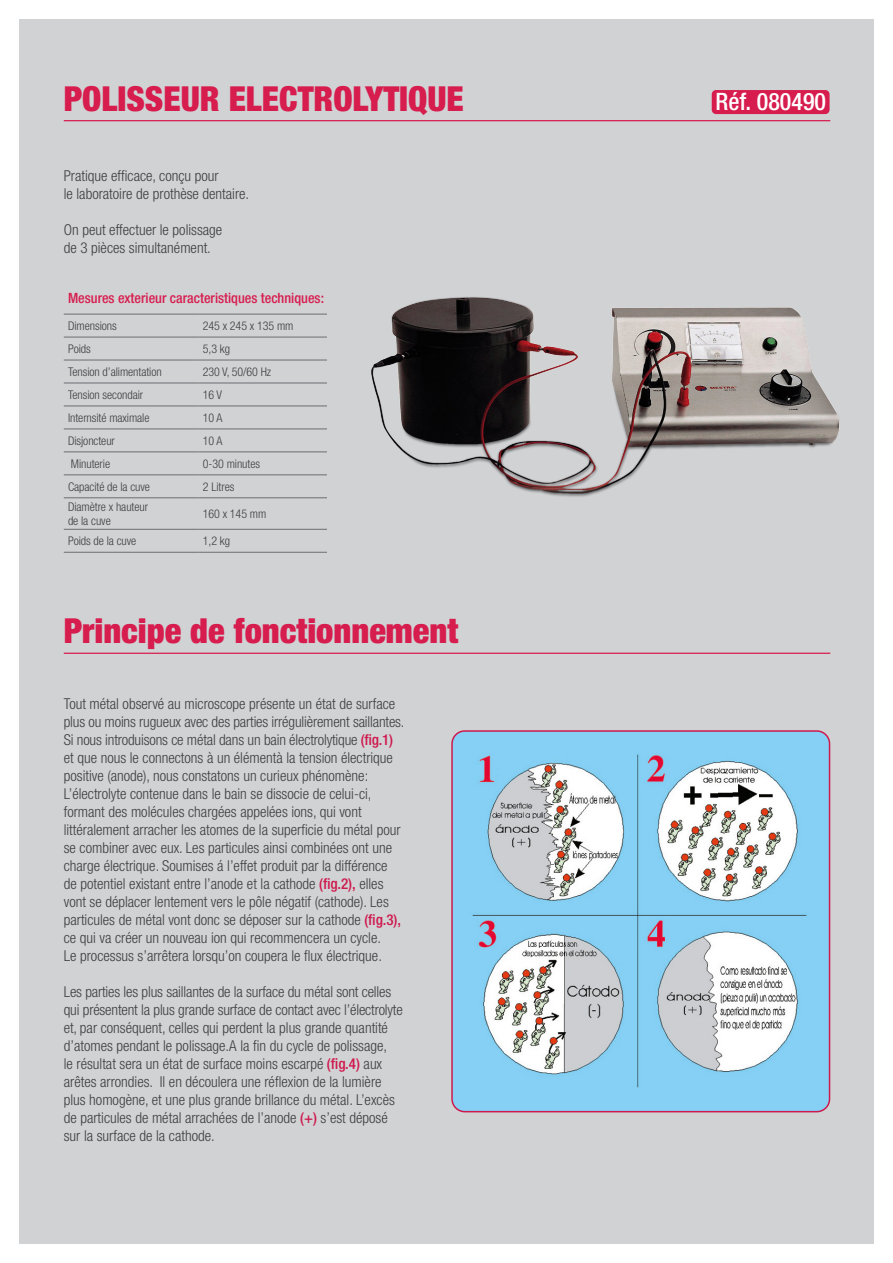
<style>
.page{position:relative;width:893px;height:1263px;background:#fff}
.page>*{position:absolute;margin:0;border:0;box-sizing:border-box;transform-origin:0 0}
.t1{font:900 condensed 34.5px "Helvetica Neue LT Std";color:#d71c4e}
.t2{font:500 condensed 24px "Helvetica Neue LT Std";color:#fff}
.Características{font:300 condensed 15px/18px "Helvetica Neue LT Std";color:#3e3e3f}
.t3{font:500 condensed 14.1px "Helvetica Neue LT Std";color:#d71c4e}
.Tx_general{font:300 condensed 12px/14.4px "Helvetica Neue LT Std";letter-spacing:-.005em;color:#3e3e3f}
.s1{font-weight:500;color:#ce194d}
</style>
<div class="page">
<div style="left:19px;top:19px;width:854px;height:1224px;background:#d1d2d4"></div>
<div style="left:712px;top:90px;width:117px;height:24px;background:#d71c4e;border-radius:4px"></div>
<img style="left:371px;top:297px;width:468px;height:200px">
<img style="left:452px;top:731px;width:377px;height:381px">
<div style="left:451px;top:730px;width:379px;height:382px;border:2px solid #ce194d;border-radius:13px"></div>
<hr style="left:64px;top:120px;width:766px;height:1px;background:#d71c4e">
<hr style="left:64px;top:653px;width:766px;height:1px;background:#d71c4e">
<hr style="left:64px;top:314px;width:135px;height:1px;background:#6c6d70">
<hr style="left:199px;top:314px;width:128px;height:1px;background:#6c6d70">
<hr style="left:64px;top:337px;width:135px;height:1px;background:#6c6d70">
<hr style="left:199px;top:337px;width:128px;height:1px;background:#6c6d70">
<hr style="left:64px;top:360px;width:135px;height:1px;background:#6c6d70">
<hr style="left:199px;top:360px;width:128px;height:1px;background:#6c6d70">
<hr style="left:64px;top:383px;width:135px;height:1px;background:#6c6d70">
<hr style="left:199px;top:383px;width:128px;height:1px;background:#6c6d70">
<hr style="left:64px;top:406px;width:135px;height:1px;background:#6c6d70">
<hr style="left:199px;top:406px;width:128px;height:1px;background:#6c6d70">
<hr style="left:64px;top:429px;width:135px;height:1px;background:#6c6d70">
<hr style="left:199px;top:429px;width:128px;height:1px;background:#6c6d70">
<hr style="left:64px;top:452px;width:135px;height:1px;background:#6c6d70">
<hr style="left:199px;top:452px;width:128px;height:1px;background:#6c6d70">
<hr style="left:64px;top:475px;width:135px;height:1px;background:#6c6d70">
<hr style="left:199px;top:475px;width:128px;height:1px;background:#6c6d70">
<hr style="left:64px;top:497px;width:135px;height:1px;background:#6c6d70">
<hr style="left:199px;top:497px;width:128px;height:1px;background:#6c6d70">
<hr style="left:64px;top:529px;width:135px;height:1px;background:#6c6d70">
<hr style="left:199px;top:529px;width:128px;height:1px;background:#6c6d70">
<hr style="left:64px;top:552px;width:135px;height:1px;background:#6c6d70">
<hr style="left:199px;top:552px;width:128px;height:1px;background:#6c6d70">
<p class="t1" style="left:64px;top:77px;width:402px">POLISSEUR ELECTROLYTIQUE</p>
<p class="Características" style="left:64px;top:166px;width:187px">Pratique efficace, conçu pour<br>le laboratoire de prothèse dentaire.</p>
<p class="Características" style="left:64px;top:220px;width:160px">On peut effectuer le polissage de 3 pièces simultanément.</p>
<p class="t3" style="left:68px;top:289px;width:258px">Mesures exterieur caracteristiques techniques:</p>
<p class="Tx_general" style="left:68px;top:318px;width:50px">Dimensions</p>
<p class="Tx_general" style="left:203px;top:318px;width:92px">245 x 245 x 135 mm</p>
<p class="Tx_general" style="left:68px;top:341px;width:24px">Poids</p>
<p class="Tx_general" style="left:203px;top:341px;width:29px">5,3 kg</p>
<p class="Tx_general" style="left:68px;top:364px;width:95px">Tension d’alimentation</p>
<p class="Tx_general" style="left:203px;top:364px;width:70px">230 V, 50/60 Hz</p>
<p class="Tx_general" style="left:68px;top:387px;width:77px">Tension secondair</p>
<p class="Tx_general" style="left:203px;top:387px;width:21px">16 V</p>
<p class="Tx_general" style="left:68px;top:410px;width:83px">Internsité maximale</p>
<p class="Tx_general" style="left:203px;top:410px;width:21px">10 A</p>
<p class="Tx_general" style="left:68px;top:433px;width:48px">Disjoncteur</p>
<p class="Tx_general" style="left:203px;top:433px;width:21px">10 A</p>
<p class="Tx_general" style="left:71px;top:456px;width:41px">Minuterie</p>
<p class="Tx_general" style="left:203px;top:456px;width:59px">0-30 minutes</p>
<p class="Tx_general" style="left:68px;top:479px;width:83px">Capacité de la cuve</p>
<p class="Tx_general" style="left:203px;top:479px;width:33px">2 Litres</p>
<p class="Tx_general" style="left:68px;top:499px;width:82px">Diamètre x hauteur de la cuve</p>
<p class="Tx_general" style="left:203px;top:506px;width:65px">160 x 145 mm</p>
<p class="Tx_general" style="left:68px;top:533px;width:70px">Poids de la cuve</p>
<p class="Tx_general" style="left:203px;top:533px;width:29px">1,2 kg</p>
<p class="t1" style="left:64px;top:610px;width:396px">Principe de fonctionnement</p>
<p class="Características" style="left:64px;top:695px;width:342px">Tout métal observé au microscope présente un état de surface plus ou moins rugueux avec des parties irrégulièrement saillantes.<br>Si nous introduisons ce métal dans un bain électrolytique <span class="s1">(fig.1) </span>et que nous le connectons à un élémentà la tension électrique positive (anode), nous constatons un curieux phénomène:<br>L’électrolyte contenue dans le bain se dissocie de celui-ci, formant des molécules chargées appelées ions, qui vont littéralement arracher les atomes de la superficie du métal pour se combiner avec eux. Les particules ainsi combinées ont une charge électrique. Soumises á l’effet produit par la différence<br>de potentiel existant entre l’anode et la cathode <span class="s1">(fig.2),</span> elles vont se déplacer lentement vers le pôle négatif (cathode). Les</p>
<p class="Características" style="left:64px;top:911px;width:339px">particules de métal vont donc se déposer sur la cathode <span class="s1">(fig.3), </span>ce qui va créer un nouveau ion qui recommencera un cycle.</p>
<p class="Características" style="left:64px;top:947px;width:320px">Le processus s’arrêtera lorsqu’on coupera le flux électrique.</p>
<p class="Características" style="left:64px;top:983px;width:340px">Les parties les plus saillantes de la surface du métal sont celles qui présentent la plus grande surface de contact avec l’électrolyte et, par conséquent, celles qui perdent la plus grande quantité d’atomes pendant le polissage.A la fin du cycle de polissage,<br>le résultat sera un état de surface moins escarpé <span class="s1">(fig.4)</span> aux arêtes arrondies. Il en découlera une réflexion de la lumière plus homogène, et une plus grande brillance du métal. L’excès de particules de métal arrachées de l’anode <span class="s1">(+)</span> s’est déposé sur la surface de la cathode.</p>
<p class="t2" style="left:716px;top:87px;width:112px">Réf. 080490</p>
</div>
